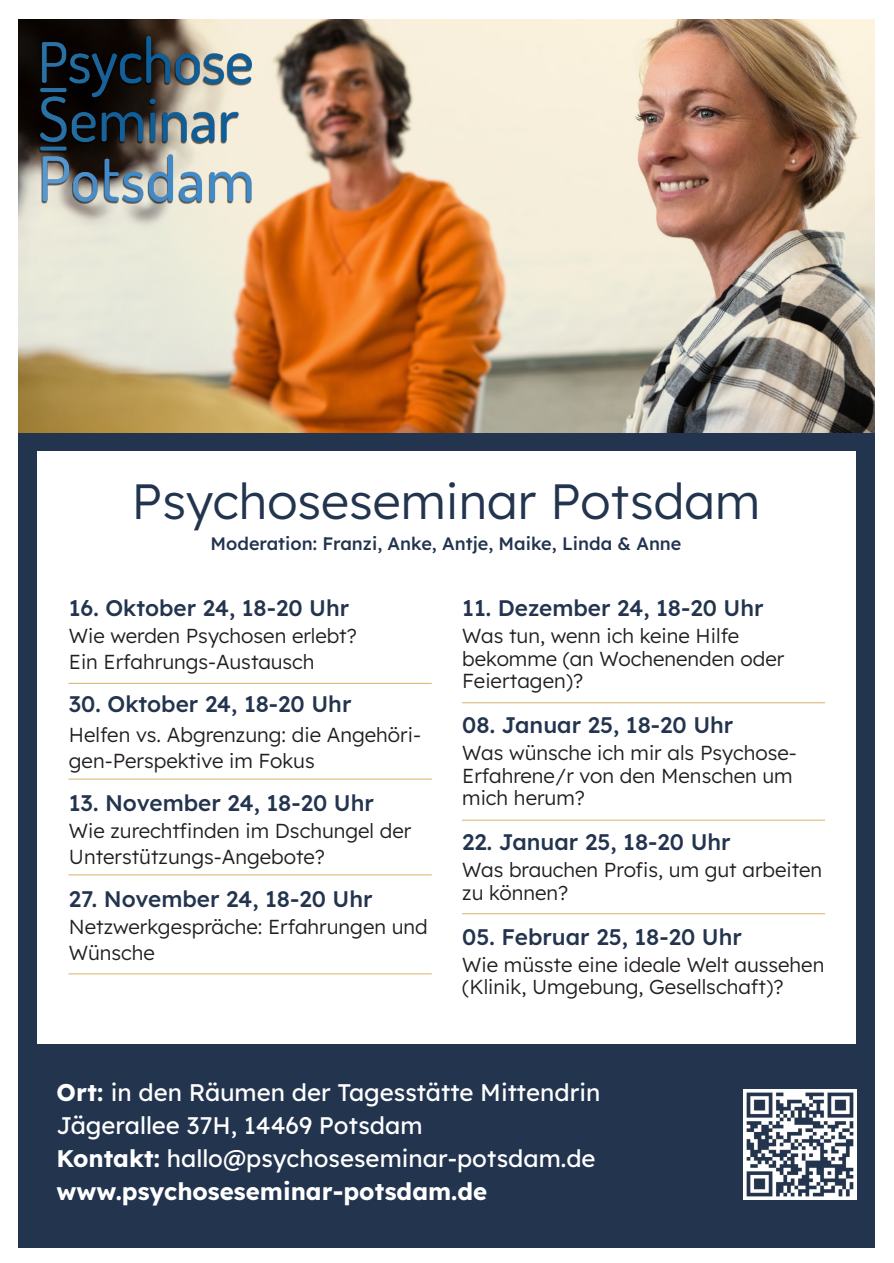
<style>
.page{position:relative;width:894px;height:1263px;background:#fff}
.page>*{position:absolute;margin:0;border:0;box-sizing:border-box;transform-origin:0 0}
.t1{font:300 49.5px "Lexend Deca";color:#23344f}
.t2{font:24px/33px "Lexend Deca";color:#fff}
.t3{font:500 22.5px "Lexend Deca";color:#23344f}
.t4{font:300 20.25px/22.5px "Lexend Deca";color:#231f20}
.t5{font:500 18px "Lexend Deca";color:#23344f}
.s1{font-weight:700}
</style>
<div class="page">
<img style="left:19px;top:19px;width:855px;height:414px">
<div style="left:19px;top:433px;width:855px;height:814px;background:#23344f"></div>
<div style="left:38px;top:452px;width:817px;height:592px;background:#fff"></div>
<img style="left:743px;top:1090px;width:112px;height:110px">
<img style="left:40px;top:36px;width:211px;height:167px">
<hr style="left:69px;top:683px;width:362px;height:1px;background:#d4b369">
<hr style="left:69px;top:874px;width:362px;height:1px;background:#d4b369">
<hr style="left:69px;top:973px;width:362px;height:1px;background:#d4b369">
<hr style="left:69px;top:779px;width:362px;height:1px;background:#d4b369">
<hr style="left:462px;top:702px;width:362px;height:1px;background:#d4b369">
<hr style="left:462px;top:820px;width:362px;height:1px;background:#d4b369">
<hr style="left:462px;top:913px;width:362px;height:1px;background:#d4b369">
<h1 class="t1" style="left:132px;top:469px;width:630px">Psychoseseminar Potsdam</h1>
<p class="t5" style="left:210px;top:531px;width:472px">Moderation: Franzi, Anke, Antje, Maike, Linda &amp; Anne</p>
<p class="t3" style="left:69px;top:594px;width:282px">16. Oktober 24, 18-20 Uhr</p>
<p class="t4" style="left:69px;top:623px;width:289px;line-height:25.5px">Wie werden Psychosen erlebt?<br>Ein Erfahrungs-Austausch</p>
<p class="t3" style="left:69px;top:690px;width:284px">30. Oktober 24, 18-20 Uhr</p>
<p class="t4" style="left:69px;top:722px;width:353px;line-height:25.5px">Helfen vs. Abgrenzung: die Angehöri‐ gen-Perspektive im Fokus</p>
<p class="t3" style="left:69px;top:789px;width:306px">13. November 24, 18-20 Uhr</p>
<p class="t4" style="left:69px;top:818px;width:344px;line-height:25.5px">Wie zurechtfinden im Dschungel der<br>Unterstützungs-Angebote?</p>
<p class="t3" style="left:69px;top:885px;width:305px">27. November 24, 18-20 Uhr</p>
<p class="t4" style="left:69px;top:914px;width:360px;line-height:25.5px">Netzwerkgespräche: Erfahrungen und<br>Wünsche</p>
<p class="t3" style="left:462px;top:594px;width:303px">11. Dezember 24, 18-20 Uhr</p>
<p class="t4" style="left:462px;top:624px;width:323px">Was tun, wenn ich keine Hilfe bekomme (an Wochenenden oder<br>Feiertagen)?</p>
<p class="t3" style="left:462px;top:711px;width:272px">08. Januar 25, 18-20 Uhr</p>
<p class="t4" style="left:462px;top:741px;width:336px">Was wünsche ich mir als Psychose-<br>Erfahrene/r von den Menschen um mich herum?</p>
<p class="t3" style="left:462px;top:828px;width:270px">22. Januar 25, 18-20 Uhr</p>
<p class="t4" style="left:462px;top:858px;width:361px">Was brauchen Profis, um gut arbeiten zu können?</p>
<p class="t3" style="left:462px;top:922px;width:281px">05. Februar 25, 18-20 Uhr</p>
<p class="t4" style="left:462px;top:953px;width:363px">Wie müsste eine ideale Welt aussehen (Klinik, Umgebung, Gesellschaft)?</p>
<p class="t2" style="left:56px;top:1075px;width:545px"><span class="s1">Ort:</span> in den Räumen der Tagesstätte Mittendrin Jägerallee 37H, 14469 Potsdam<br><span class="s1">Kontakt:</span> hallo@psychoseseminar-potsdam.de <span class="s1">www.psychoseseminar-potsdam.de</span></p>
</div>
